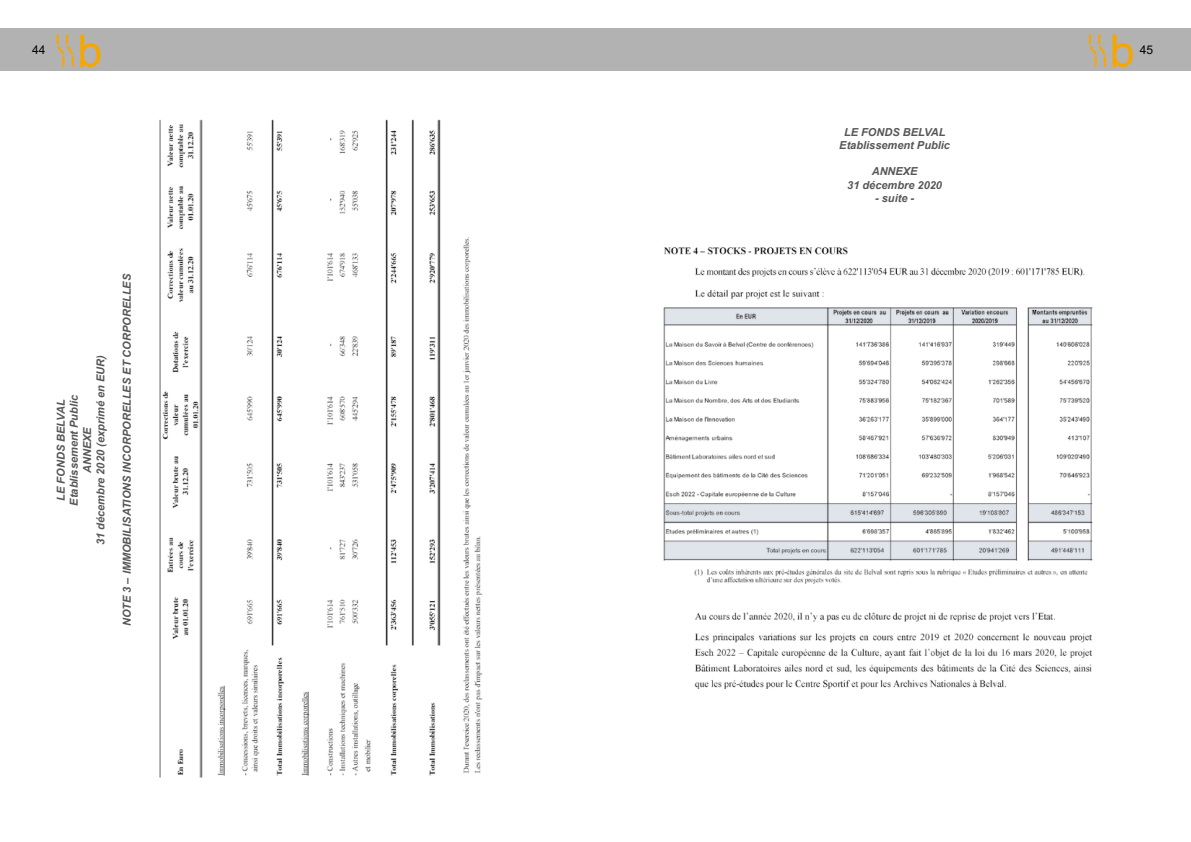
<style>
.page{position:relative;width:1191px;height:842px;background:#fff}
.page>*{position:absolute;margin:0;border:0;box-sizing:border-box;transform-origin:0 0}
.t1{font:45px "Arial";color:#f7a600}
.t2{font:12px "Arial";color:#000}
.t3{font:italic 700 11px/13.2px "Arial";color:#575756;text-align:center}
</style>
<div class="page">
<div style="left:595px;top:28px;width:596px;height:43px;background:#b3b2b2"></div>
<div style="left:0;top:28px;width:595px;height:43px;background:#b3b2b2"></div>
<svg style="left:57px;top:34px;width:17px;height:33px"></svg>
<svg style="left:1089px;top:34px;width:17px;height:33px"></svg>
<img style="left:159px;top:119px;width:324px;height:659px">
<img style="left:663px;top:246px;width:430px;height:443px">
<p class="t2" style="left:32px;top:41px;width:15px">44</p>
<h1 class="t1" style="left:1109px;top:20px;width:27px">b</h1>
<p class="t2" style="left:1140px;top:41px;width:15px">45</p>
<h1 class="t1" style="left:78px;top:20px;width:27px">b</h1>
<p class="t3" style="left:55px;top:545px;width:192px;rotate:-90deg">LE FONDS BELVAL<br>Etablissement Public<br>ANNEXE<br>31 décembre 2020 (exprimé en EUR)</p>
<p class="t3" style="left:121px;top:626px;width:354px;rotate:-90deg">NOTE 3 – IMMOBILISATIONS INCORPORELLES ET CORPORELLES</p>
<p class="t3" style="left:839px;top:126px;width:112px">LE FONDS BELVAL<br>Etablissement Public</p>
<p class="t3" style="left:847px;top:165px;width:96px">ANNEXE<br>31 décembre 2020</p>
<p class="t3" style="left:875px;top:192px;width:41px">- suite -</p>
</div>
